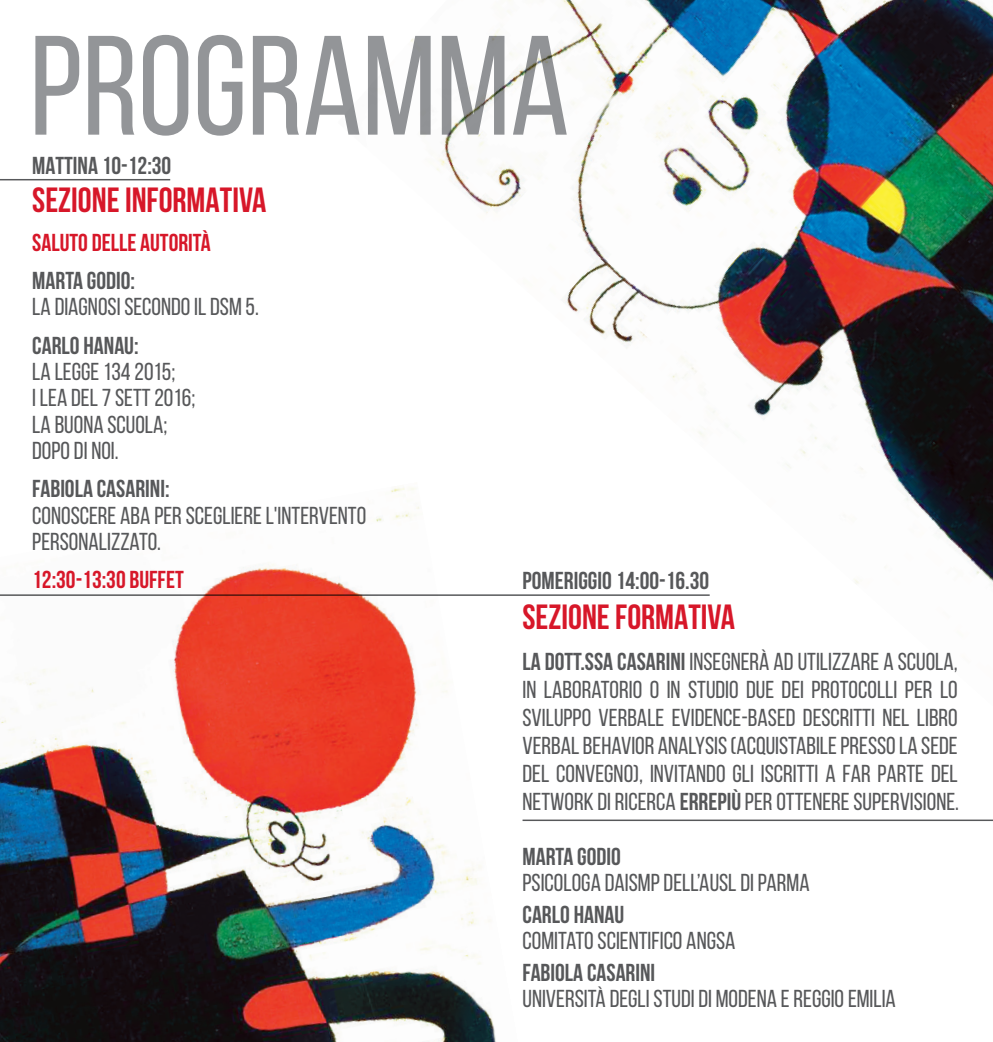
<style>
.page{position:relative;width:993px;height:1042px;background:#fff}
.page>*{position:absolute;margin:0;border:0;box-sizing:border-box;transform-origin:0 0}
.t1{font:141.05px "Bebas Neue";color:#939598}
.t2{font:700 35px "Bebas Neue";color:#d71729}
.t3{font:24.5px/28px "Bebas Neue";color:#57585a}
.t4{font:700 24.5px "Bebas Neue";color:#57585a}
.t5{font:700 24.5px "Bebas Neue";color:#d71729}
.s1{font-weight:700}
</style>
<div class="page">
<img style="left:410px;top:0;width:582px;height:596px">
<img style="left:0;top:482px;width:518px;height:560px">
<hr style="left:522px;top:819px;width:470px;height:2px;background:#57585a">
<hr style="left:0;top:594px;width:709px;height:2px;background:#57585a">
<hr style="left:0;top:179px;width:170px;height:1px;background:#57585a">
<h1 class="t1" style="left:30px;top:10px;width:541px">PROGRAMMA</h1>
<p class="t4" style="left:32px;top:152px;width:140px">MATTINA 10-12:30</p>
<h2 class="t2" style="left:32px;top:181px;width:235px">SEZIONE INFORMATIVA</h2>
<p class="t5" style="left:32px;top:229px;width:180px">SALUTO DELLE AUTORITÀ</p>
<p class="t4" style="left:32px;top:267px;width:104px">MARTA GODIO:</p>
<p class="t3" style="left:32px;top:293px;width:228px">LA DIAGNOSI SECONDO IL DSM 5.</p>
<p class="t4" style="left:32px;top:332px;width:108px">CARLO HANAU:</p>
<p class="t3" style="left:32px;top:358px;width:164px;line-height:26.2px">LA LEGGE 134 2015;<br>I LEA DEL 7 SETT 2016;<br>LA BUONA SCUOLA;<br>DOPO DI NOI.</p>
<p class="t4" style="left:32px;top:475px;width:139px">FABIOLA CASARINI:</p>
<p class="t3" style="left:32px;top:502px;width:335px;line-height:26.2px">CONOSCERE ABA PER SCEGLIERE L'INTERVENTO<br>PERSONALIZZATO.</p>
<p class="t5" style="left:32px;top:566px;width:153px">12:30-13:30 BUFFET</p>
<p class="t4" style="left:522px;top:567px;width:188px">POMERIGGIO 14:00-16.30</p>
<h2 class="t2" style="left:522px;top:598px;width:214px">SEZIONE FORMATIVA</h2>
<p class="t3" style="left:522px;top:647px;width:438px;text-align:justify"><span class="s1">LA DOTT.SSA CASARINI</span> INSEGNERÀ AD UTILIZZARE A SCUOLA, IN LABORATORIO O IN STUDIO DUE DEI PROTOCOLLI PER LO SVILUPPO VERBALE EVIDENCE-BASED DESCRITTI NEL LIBRO VERBAL BEHAVIOR ANALYSIS (ACQUISTABILE PRESSO LA SEDE DEL CONVEGNO), INVITANDO GLI ISCRITTI A FAR PARTE DEL NETWORK DI RICERCA <span class="s1">ERREPIÙ</span> PER OTTENERE SUPERVISIONE.</p>
<p class="t4" style="left:522px;top:843px;width:100px">MARTA GODIO</p>
<p class="t3" style="left:522px;top:869px;width:288px">PSICOLOGA DAISMP DELL’AUSL DI PARMA</p>
<p class="t4" style="left:522px;top:901px;width:103px">CARLO HANAU</p>
<p class="t3" style="left:522px;top:926px;width:214px">COMITATO SCIENTIFICO ANGSA</p>
<p class="t4" style="left:522px;top:959px;width:134px">FABIOLA CASARINI</p>
<p class="t3" style="left:522px;top:984px;width:375px">UNIVERSITÀ DEGLI STUDI DI MODENA E REGGIO EMILIA</p>
</div>
